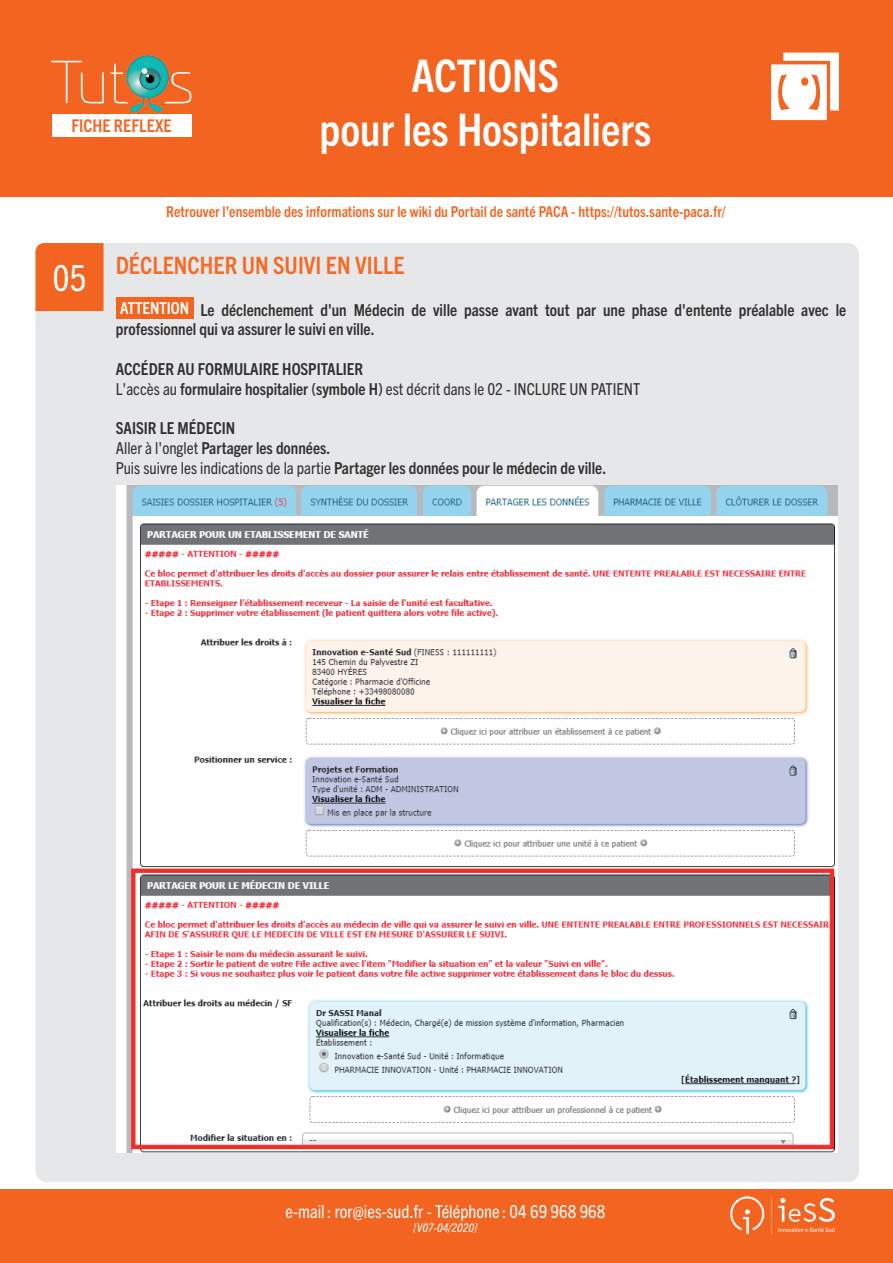
<style>
.page{position:relative;width:893px;height:1263px;background:#fff}
.page>*{position:absolute;margin:0;border:0;box-sizing:border-box;transform-origin:0 0}
.t1{font:700 condensed 45px/54px "Trade Gothic Next LT Pro";color:#fff;text-align:center}
.t2{font:condensed 36px "Trade Gothic Next LT Pro";color:#fff}
.t3{font:700 condensed 24px "Trade Gothic Next LT Pro";color:#f36c28}
.t4{font:condensed 18px "Trade Gothic Next LT Pro";color:#fff}
.t5{font:700 condensed 17.55px "Trade Gothic Next LT Pro";color:#f36421}
.t6{font:700 condensed 16.5px/19.8px "Trade Gothic Next LT Pro";color:#312f30}
.t7{font:700 condensed 15px "Trade Gothic Next LT Pro";color:#f36421}
.t8{font:italic condensed 12px "Trade Gothic Next LT Pro";color:#fff}
.s1{color:#fff}
.s2{font-weight:400}
</style>
<div class="page">
<div style="left:0;top:0;width:893px;height:197px;background:#f36421"></div>
<svg style="left:771px;top:53px;width:68px;height:67px"></svg>
<div style="left:0;top:1189px;width:893px;height:74px;background:#f36421"></div>
<img style="left:730px;top:1196px;width:105px;height:39px">
<div style="left:52px;top:114px;width:139px;height:22px;background:#fff"></div>
<img style="left:51px;top:55px;width:141px;height:58px">
<div style="left:36px;top:243px;width:823px;height:939px;background:#e6e7e9;border-radius:11px"></div>
<div style="left:36px;top:243px;width:68px;height:68px;background:#f36421"></div>
<div style="left:116px;top:297px;width:78px;height:22px;background:#f36421"></div>
<img style="left:116px;top:486px;width:721px;height:666px">
<p class="t5" style="left:71px;top:114px;width:102px">FICHE REFLEXE</p>
<h1 class="t1" style="left:320px;top:46px;width:333px">ACTIONS<br>pour les Hospitaliers</h1>
<h2 class="t2" style="left:52px;top:253px;width:36px">05</h2>
<p class="t7" style="left:166px;top:201px;width:561px">Retrouver l’ensemble des informations sur le wiki du Portail de santé PACA - https://tutos.sante-paca.fr/</p>
<h3 class="t3" style="left:116px;top:249px;width:290px">DÉCLENCHER UN SUIVI EN VILLE</h3>
<p class="t6" style="left:116px;top:299px;width:732px"><span class="s1">ATTENTION</span> Le déclenchement d'un Médecin de ville passe avant tout par une phase d'entente préalable avec le professionnel qui va assurer le suivi en ville.</p>
<p class="t6" style="left:116px;top:358px;width:526px">ACCÉDER AU FORMULAIRE HOSPITALIER<br><span class="s2">L'accès au</span> formulaire hospitalier (symbole H) <span class="s2">est décrit dans le 02 - INCLURE UN PATIENT</span></p>
<p class="t6" style="left:116px;top:417px;width:492px">SAISIR LE MÉDECIN<br><span class="s2">Aller à l'onglet</span> Partager les données.<br><span class="s2">Puis suivre les indications de la partie</span> Partager les données pour le médecin de ville.</p>
<p class="t4" style="left:286px;top:1199px;width:321px">e-mail : ror@ies-sud.fr - Téléphone : 04 69 968 968</p>
<p class="t8" style="left:414px;top:1220px;width:65px">[V07-04/2020]</p>
</div>
